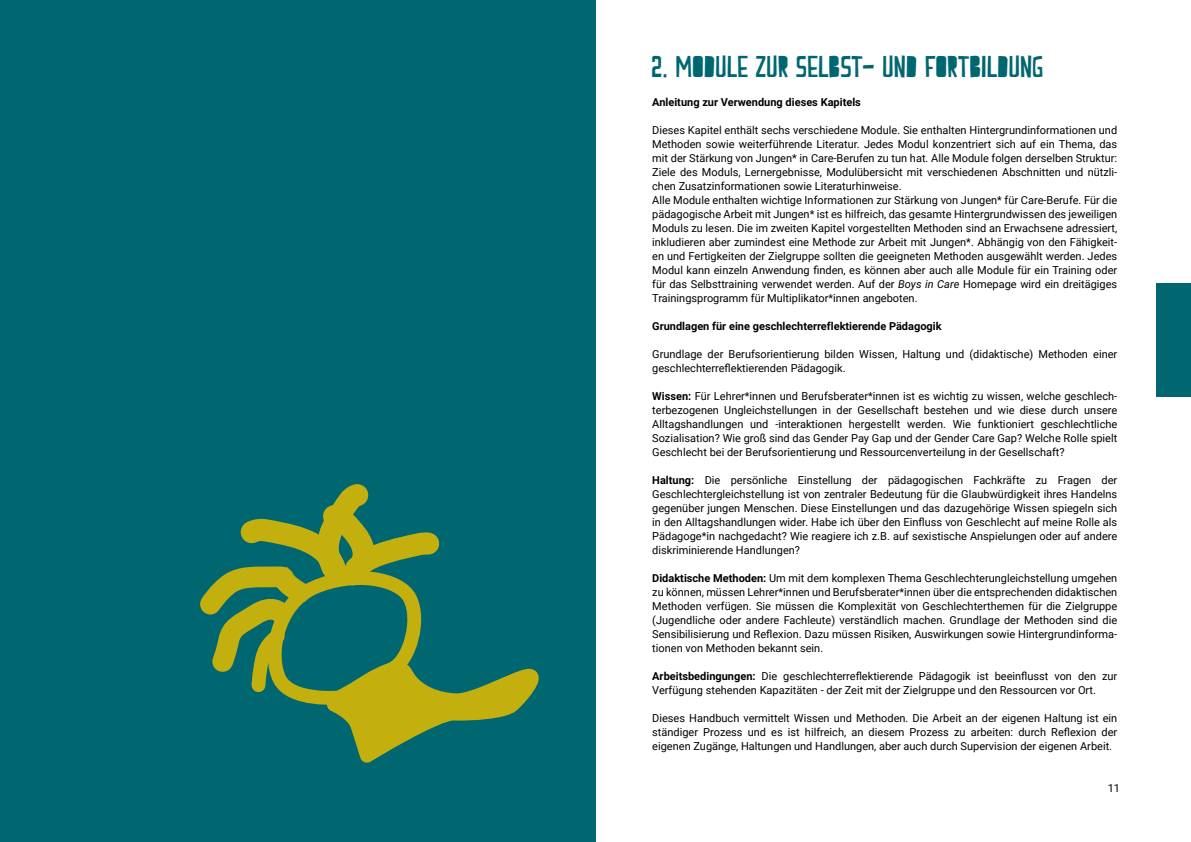
<style>
.page{position:relative;width:1191px;height:842px;background:#fff}
.page>*{position:absolute;margin:0;border:0;box-sizing:border-box;transform-origin:0 0}
.t1{font:30px "Peach Milk";color:#006771}
.t2{font:11px/14px "Roboto";color:#000;text-align:justify}
.t3{font:700 11px "Roboto";color:#000}
.s1{font-style:italic}
.s2{font-weight:700}
</style>
<div class="page">
<div style="left:0;top:0;width:595px;height:842px;background:#006771"></div>
<div style="left:1157px;top:283px;width:34px;height:114px;background:#006771"></div>
<svg style="left:200px;top:484px;width:339px;height:279px"></svg>
<h1 class="t1" style="left:652px;top:49px;width:393px">2. MODULE ZUR SELBST- UND FORTBILDUNG</h1>
<p class="t3" style="left:652px;top:94px;width:210px">Anleitung zur Verwendung dieses Kapitels</p>
<p class="t2" style="left:652px;top:123px;width:466px;text-align:left">Dieses Kapitel enthält sechs verschiedene Module. Sie enthalten Hintergrundinformationen und Methoden sowie weiterführende Literatur. Jedes Modul konzentriert sich auf ein Thema, das mit der Stärkung von Jungen* in Care-Berufen zu tun hat. Alle Module folgen derselben Struktur:<br>Ziele des Moduls, Lernergebnisse, Modulübersicht mit verschiedenen Abschnitten und nützli&shy;chen Zusatzinformationen sowie Literaturhinweise.<br>Alle Module enthalten wichtige Informationen zur Stärkung von Jungen* für Care-Berufe. Für die pädagogische Arbeit mit Jungen* ist es hilfreich, das gesamte Hintergrundwissen des jeweiligen Moduls zu lesen. Die im zweiten Kapitel vorgestellten Methoden sind an Erwachsene adressiert, inkludieren aber zumindest eine Methode zur Arbeit mit Jungen*. Abhängig von den Fähigkeit&shy;en und Fertigkeiten der Zielgruppe sollten die geeigneten Methoden ausgewählt werden. Jedes Modul kann einzeln Anwendung finden, es können aber auch alle Module für ein Training oder für das Selbsttraining verwendet werden. Auf der <span class="s1">Boys in Care</span> Homepage wird ein dreitägiges Trainingsprogramm für Multiplikator*innen angeboten.</p>
<p class="t3" style="left:652px;top:318px;width:291px">Grundlagen für eine geschlechterreflektierende Pädagogik</p>
<p class="t2" style="left:652px;top:347px;width:466px">Grundlage der Berufsorientierung bilden Wissen, Haltung und (didaktische) Methoden einer geschlechterreflektierenden Pädagogik.</p>
<p class="t2" style="left:652px;top:389px;width:466px"><span class="s2">Wissen:</span> Für Lehrer*innen und Berufsberater*innen ist es wichtig zu wissen, welche geschlech&shy;terbezogenen Ungleichstellungen in der Gesellschaft bestehen und wie diese durch unsere Alltagshandlungen und -interaktionen hergestellt werden. Wie funktioniert geschlechtliche Sozialisation? Wie groß sind das Gender Pay Gap und der Gender Care Gap? Welche Rolle spielt Geschlecht bei der Berufsorientierung und Ressourcenverteilung in der Gesellschaft?</p>
<p class="t2" style="left:652px;top:473px;width:466px"><span class="s2">Haltung:</span> Die persönliche Einstellung der pädagogischen Fachkräfte zu Fragen der Geschlechtergleichstellung ist von zentraler Bedeutung für die Glaubwürdigkeit ihres Handelns gegenüber jungen Menschen. Diese Einstellungen und das dazugehörige Wissen spiegeln sich in den Alltagshandlungen wider. Habe ich über den Einfluss von Geschlecht auf meine Rolle als Pädagoge*in nachgedacht? Wie reagiere ich z.B. auf sexistische Anspielungen oder auf andere diskriminierende Handlungen?</p>
<p class="t2" style="left:652px;top:571px;width:466px"><span class="s2">Didaktische Methoden:</span> Um mit dem komplexen Thema Geschlechterungleichstellung umgehen zu können, müssen Lehrer*innen und Berufsberater*innen über die entsprechenden didaktischen Methoden verfügen. Sie müssen die Komplexität von Geschlechterthemen für die Zielgruppe (Jugendliche oder andere Fachleute) verständlich machen. Grundlage der Methoden sind die Sensibilisierung und Reflexion. Dazu müssen Risiken, Auswirkungen sowie Hintergrundinforma&shy;tionen von Methoden bekannt sein.</p>
<p class="t2" style="left:652px;top:669px;width:466px"><span class="s2">Arbeitsbedingungen:</span> Die geschlechterreflektierende Pädagogik ist beeinflusst von den zur<br>Verfügung stehenden Kapazitäten - der Zeit mit der Zielgruppe und den Ressourcen vor Ort.</p>
<p class="t2" style="left:652px;top:711px;width:466px">Dieses Handbuch vermittelt Wissen und Methoden. Die Arbeit an der eigenen Haltung ist ein ständiger Prozess und es ist hilfreich, an diesem Prozess zu arbeiten: durch Reflexion der eigenen Zugänge, Haltungen und Handlungen, aber auch durch Supervision der eigenen Arbeit.</p>
<p class="t2" style="left:1107px;top:781px;width:14px">11</p>
</div>
